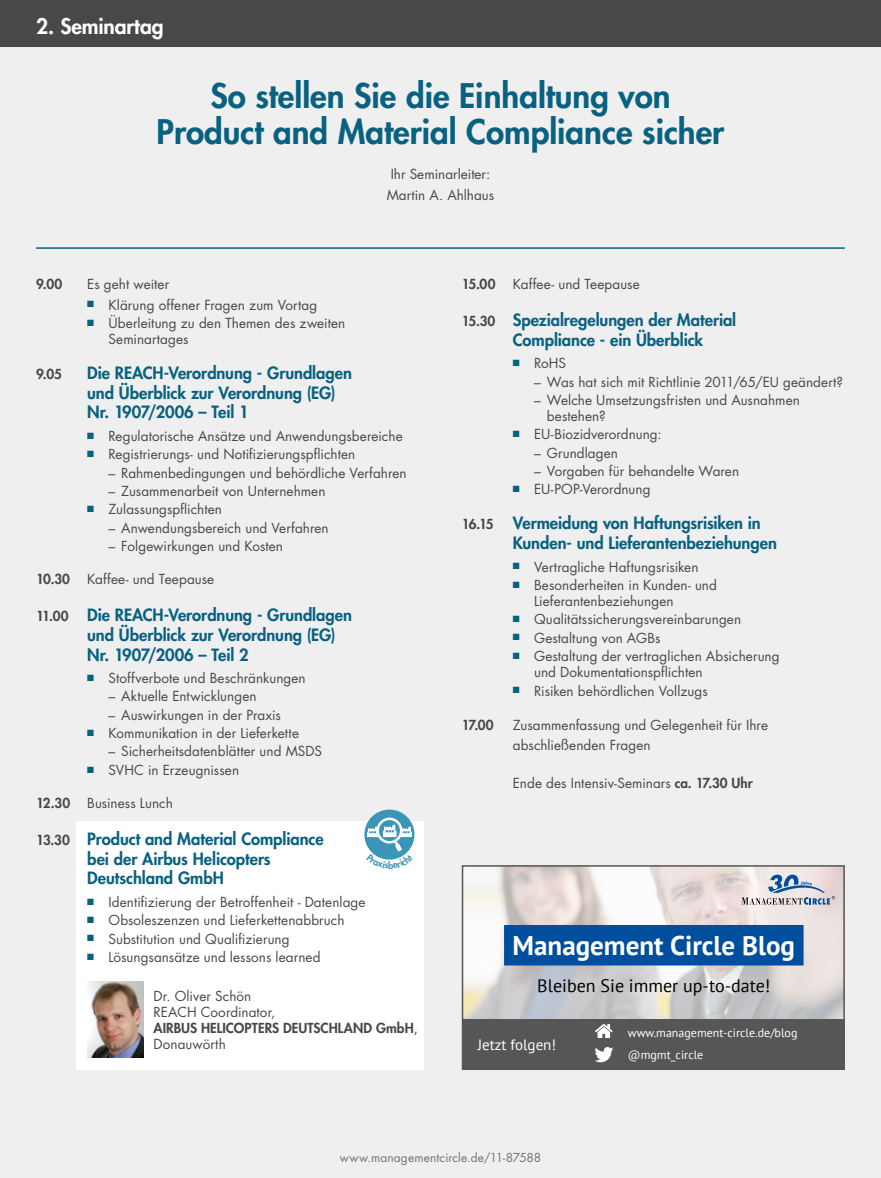
<style>
.page{position:relative;width:881px;height:1178px;background:#fff}
.page>*{position:absolute;margin:0;border:0;box-sizing:border-box;transform-origin:0 0}
.t1{font:800 33px/36px "Futura Std";color:#086180;text-align:center}
.t2{font:700 27px "PT Sans";color:#fff}
.t3{font:800 21px "Futura Std";letter-spacing:-.005em;color:#fff}
.t4{font:18px "PT Sans";color:#000}
.t5{font:800 16.5px/19.8px "Futura Std";letter-spacing:-.005em;color:#086180}
.t6{font:15px "PT Sans";color:#fff}
.t7{font:13.5px/16.2px "Futura Std";letter-spacing:.005em;color:#484847}
.t8{font:800 13.5px "Futura Std";letter-spacing:-.01em;color:#484847}
.t9{font:12px/22px "PT Sans";color:#fff}
.t10{font:12px "Futura Std";letter-spacing:.01em;color:#737373}
.s1{font-size:13.5px;color:#484847}
.s2{font-weight:800}
</style>
<div class="page">
<div style="left:0;top:0;width:880px;height:1178px;background:#efefef"></div>
<div style="left:0;top:0;width:880px;height:47px;background:#484847"></div>
<hr style="left:36px;top:247px;width:808px;height:2px;background:#086180">
<div style="left:76px;top:821px;width:348px;height:248px;background:#fff"></div>
<svg style="left:364px;top:809px;width:50px;height:50px"></svg>
<img style="left:87px;top:982px;width:57px;height:75px">
<img style="left:464px;top:868px;width:377px;height:151px">
<div style="left:461px;top:865px;width:383px;height:204px;border:2px solid #565655"></div>
<div style="left:462px;top:1019px;width:382px;height:50px;background:#565655"></div>
<svg style="left:595px;top:1047px;width:18px;height:15px"></svg>
<svg style="left:595px;top:1024px;width:17px;height:14px"></svg>
<div style="left:504px;top:925px;width:299px;height:40px;background:#004e9e"></div>
<svg style="left:741px;top:875px;width:93px;height:30px"></svg>
<svg style="left:366px;top:816px;width:47px;height:44px"></svg>
<h3 class="t3" style="left:36px;top:13px;width:129px">2. Seminartag</h3>
<h1 class="t1" style="left:156px;top:78px;width:569px">So stellen Sie die Einhaltung von<br>Product and Material Compliance sicher</h1>
<p class="t7" style="left:386px;top:164px;width:109px;line-height:20.4px">Ihr Seminarleiter:<br>Martin A. Ahlhaus</p>
<p class="t8" style="left:36px;top:276px;width:28px">9.00</p>
<p class="t7" style="left:87px;top:276px;width:83px">Es geht weiter</p>
<p class="t7" style="left:87px;top:297px;width:231px"><sup>■</sup> Klärung offener Fragen zum Vortag</p>
<p class="t7" style="left:108px;top:315px;width:238px;text-indent:-21px"><sup>■</sup> Überleitung zu den Themen des zweiten<br>Seminartages</p>
<p class="t8" style="left:36px;top:365px;width:27px">9.05</p>
<p class="t5" style="left:87px;top:363px;width:266px">Die REACH-Verordnung - Grundlagen und Überblick zur Verordnung (EG)<br>Nr. 1907/2006 – Teil 1</p>
<p class="t7" style="left:87px;top:428px;width:317px"><sup>■</sup> Regulatorische Ansätze und Anwendungsbereiche</p>
<p class="t7" style="left:87px;top:446px;width:269px"><sup>■</sup> Registrierungs- und Notifizierungspflichten</p>
<p class="t7" style="left:108px;top:465px;width:299px">– Rahmenbedingungen und behördliche Verfahren</p>
<p class="t7" style="left:108px;top:483px;width:218px">– Zusammenarbeit von Unternehmen</p>
<p class="t7" style="left:87px;top:501px;width:136px"><sup>■</sup> Zulassungspflichten</p>
<p class="t7" style="left:108px;top:520px;width:221px">– Anwendungsbereich und Verfahren</p>
<p class="t7" style="left:108px;top:538px;width:176px">– Folgewirkungen und Kosten</p>
<p class="t8" style="left:36px;top:571px;width:35px">10.30</p>
<p class="t7" style="left:87px;top:571px;width:128px">Kaffee- und Teepause</p>
<p class="t5" style="left:87px;top:605px;width:266px;text-indent:-51px"><span class="s1">11.00</span> Die REACH-Verordnung - Grundlagen und Überblick zur Verordnung (EG)<br>Nr. 1907/2006 – Teil 2</p>
<p class="t7" style="left:87px;top:670px;width:220px"><sup>■</sup> Stoffverbote und Beschränkungen</p>
<p class="t7" style="left:108px;top:688px;width:149px">– Aktuelle Entwicklungen</p>
<p class="t7" style="left:108px;top:707px;width:174px">– Auswirkungen in der Praxis</p>
<p class="t7" style="left:87px;top:725px;width:213px"><sup>■</sup> Kommunikation in der Lieferkette</p>
<p class="t7" style="left:108px;top:743px;width:215px">– Sicherheitsdatenblätter und MSDS</p>
<p class="t7" style="left:87px;top:762px;width:153px"><sup>■</sup> SVHC in Erzeugnissen</p>
<p class="t8" style="left:36px;top:794px;width:35px">12.30</p>
<p class="t7" style="left:87px;top:795px;width:87px">Business Lunch</p>
<p class="t5" style="left:87px;top:829px;width:238px;text-indent:-51px"><span class="s1">13.30</span> Product and Material Compliance bei der Airbus Helicopters<br>Deutschland GmbH</p>
<p class="t7" style="left:87px;top:894px;width:280px"><sup>■</sup> Identifizierung der Betroffenheit - Datenlage</p>
<p class="t7" style="left:87px;top:912px;width:259px"><sup>■</sup> Obsoleszenzen und Lieferkettenabbruch</p>
<p class="t7" style="left:87px;top:931px;width:204px"><sup>■</sup> Substitution und Qualifizierung</p>
<p class="t7" style="left:87px;top:949px;width:235px"><sup>■</sup> Lösungsansätze und lessons learned</p>
<p class="t7" style="left:153px;top:988px;width:266px">Dr. Oliver Schön<br>REACH Coordinator,<br><span class="s2">AIRBUS HELICOPTERS DEUTSCHLAND GmbH</span>,<br>Donauwörth</p>
<p class="t8" style="left:461px;top:276px;width:35px">15.00</p>
<p class="t7" style="left:512px;top:276px;width:128px">Kaffee- und Teepause</p>
<p class="t5" style="left:512px;top:310px;width:225px;text-indent:-51px"><span class="s1">15.30</span> Spezialregelungen der Material<br>Compliance - ein Überblick</p>
<p class="t7" style="left:512px;top:355px;width:55px"><sup>■</sup> RoHS</p>
<p class="t7" style="left:534px;top:374px;width:310px">– Was hat sich mit Richtlinie 2011/65/EU geändert?</p>
<p class="t7" style="left:546px;top:392px;width:254px;text-indent:-13px">– Welche Umsetzungsfristen und Ausnahmen bestehen?</p>
<p class="t7" style="left:512px;top:426px;width:150px"><sup>■</sup> EU-Biozidverordnung:</p>
<p class="t7" style="left:534px;top:445px;width:85px">– Grundlagen</p>
<p class="t7" style="left:534px;top:463px;width:206px">– Vorgaben für behandelte Waren</p>
<p class="t7" style="left:512px;top:481px;width:139px"><sup>■</sup> EU-POP-Verordnung</p>
<p class="t5" style="left:512px;top:513px;width:265px;text-indent:-51px"><span class="s1">16.15</span> Vermeidung von Haftungsrisiken in<br>Kunden- und Lieferantenbeziehungen</p>
<p class="t7" style="left:512px;top:559px;width:187px"><sup>■</sup> Vertragliche Haftungsrisiken</p>
<p class="t7" style="left:534px;top:577px;width:184px;text-indent:-21px"><sup>■</sup> Besonderheiten in Kunden- und<br>Lieferantenbeziehungen</p>
<p class="t7" style="left:512px;top:611px;width:230px"><sup>■</sup> Qualitätssicherungsvereinbarungen</p>
<p class="t7" style="left:512px;top:630px;width:149px"><sup>■</sup> Gestaltung von AGBs</p>
<p class="t7" style="left:534px;top:648px;width:247px;text-indent:-21px"><sup>■</sup> Gestaltung der vertraglichen Absicherung und Dokumentationspflichten</p>
<p class="t7" style="left:512px;top:683px;width:196px"><sup>■</sup> Risiken behördlichen Vollzugs</p>
<p class="t8" style="left:461px;top:717px;width:33px">17.00</p>
<p class="t7" style="left:512px;top:715px;width:256px;line-height:19.8px">Zusammenfassung und Gelegenheit für Ihre abschließenden Fragen</p>
<p class="t7" style="left:512px;top:775px;width:241px">Ende des Intensiv-Seminars <span class="s2">ca. 17.30 Uhr</span></p>
<h2 class="t2" style="left:512px;top:927px;width:284px">Management Circle Blog</h2>
<h3 class="t4" style="left:537px;top:973px;width:234px">Bleiben Sie immer up-to-date!</h3>
<p class="t6" style="left:477px;top:1034px;width:80px">Jetzt folgen!</p>
<p class="t9" style="left:627px;top:1021px;width:171px">www.management-circle.de/blog @mgmt_circle</p>
<p class="t10" style="left:339px;top:1149px;width:203px">www.managementcircle.de/11-87588</p>
</div>
